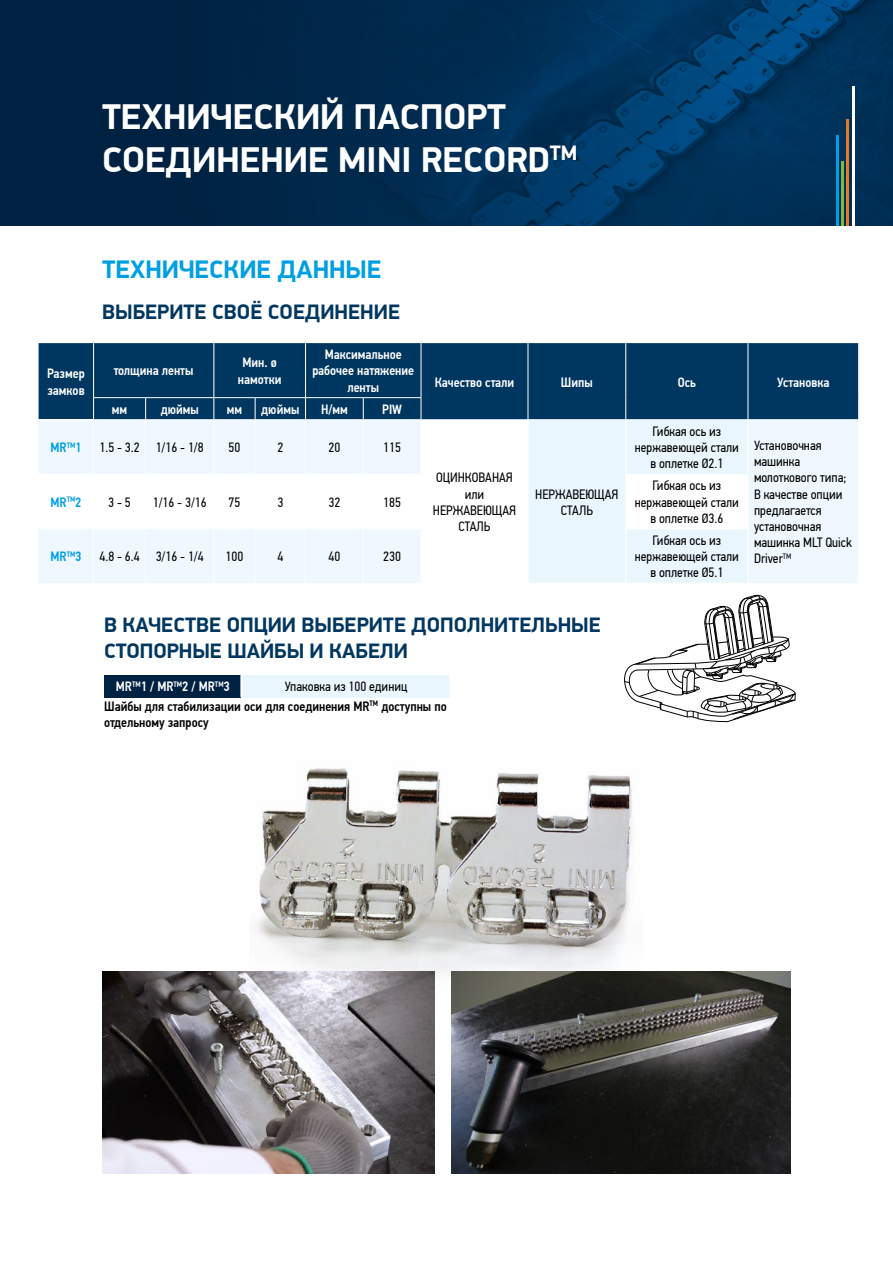
<style>
.page{position:relative;width:893px;height:1263px;background:#fff}
.page>*{position:absolute;margin:0;border:0;box-sizing:border-box;transform-origin:0 0}
.t1{font:700 36px/43.2px "PF Din Display Pro";color:#fff}
.t2{font:700 25.5px "PF Din Display Pro";color:#009fe3}
.t3{font:700 21px/25.2px "PF Din Display Pro";color:#003761}
.t4{font:13.5px/16.2px "PF Din Text Cond Pro";color:#000;text-align:center}
.t5{font:500 13.5px/16.2px "PF Din Text Cond Pro";color:#fff;text-align:center}
.t6{font:500 13.5px/16.2px "PF Din Text Cond Pro";color:#000}
.t7{font:500 13.5px "PF Din Text Cond Pro";color:#009fe3}
</style>
<div class="page">
<div style="left:0;top:0;width:893px;height:226px;background:#002242"></div>
<img style="left:337px;top:0;width:556px;height:226px">
<div style="left:104px;top:675px;width:138px;height:22px;background:#002242"></div>
<div style="left:242px;top:675px;width:209px;height:22px;background:#eaf6fe"></div>
<hr style="left:450px;top:675px;width:2px;height:22px;background:#fff">
<hr style="left:240px;top:675px;width:3px;height:22px;background:#fff">
<hr style="left:836px;top:135px;width:2px;height:91px;background:#009fe3">
<hr style="left:852px;top:86px;width:3px;height:140px;background:#fff">
<hr style="left:847px;top:119px;width:2px;height:107px;background:#e77a24">
<hr style="left:841px;top:161px;width:3px;height:65px;background:#81b73e">
<svg style="left:624px;top:594px;width:172px;height:128px"></svg>
<div style="left:39px;top:343px;width:819px;height:76px;background:#003761"></div>
<svg style="left:39px;top:420px;width:819px;height:163px;fill:#eef8fe"></svg>
<hr style="left:93px;top:343px;width:1px;height:54px;background:#fff">
<hr style="left:214px;top:343px;width:1px;height:54px;background:#fff">
<hr style="left:305px;top:343px;width:1px;height:54px;background:#fff">
<hr style="left:421px;top:343px;width:1px;height:54px;background:#fff">
<hr style="left:528px;top:343px;width:1px;height:55px;background:#fff">
<hr style="left:625px;top:343px;width:1px;height:55px;background:#fff">
<hr style="left:748px;top:343px;width:1px;height:55px;background:#fff">
<svg style="left:528px;top:398px;width:221px;height:185px"></svg>
<svg style="left:858px;top:398px;width:1px;height:21px"></svg>
<hr style="left:93px;top:420px;width:1px;height:54px;background:#fff">
<hr style="left:145px;top:420px;width:1px;height:54px;background:#fff">
<hr style="left:214px;top:420px;width:1px;height:54px;background:#fff">
<hr style="left:255px;top:420px;width:1px;height:54px;background:#fff">
<hr style="left:305px;top:420px;width:1px;height:54px;background:#fff">
<hr style="left:363px;top:420px;width:1px;height:54px;background:#fff">
<hr style="left:421px;top:420px;width:1px;height:54px;background:#fff">
<hr style="left:528px;top:420px;width:1px;height:54px;background:#fff">
<hr style="left:625px;top:420px;width:1px;height:54px;background:#fff">
<hr style="left:748px;top:420px;width:1px;height:54px;background:#fff">
<hr style="left:38px;top:474px;width:56px;height:1px;background:#fff">
<hr style="left:94px;top:474px;width:52px;height:1px;background:#fff">
<hr style="left:93px;top:475px;width:1px;height:53px;background:#fff">
<hr style="left:146px;top:474px;width:68px;height:1px;background:#fff">
<hr style="left:145px;top:475px;width:1px;height:53px;background:#fff">
<hr style="left:214px;top:474px;width:41px;height:1px;background:#fff">
<hr style="left:214px;top:475px;width:1px;height:53px;background:#fff">
<hr style="left:255px;top:474px;width:51px;height:1px;background:#fff">
<hr style="left:255px;top:475px;width:1px;height:53px;background:#fff">
<hr style="left:306px;top:474px;width:57px;height:1px;background:#fff">
<hr style="left:305px;top:475px;width:1px;height:53px;background:#fff">
<hr style="left:363px;top:474px;width:58px;height:1px;background:#fff">
<hr style="left:363px;top:475px;width:1px;height:53px;background:#fff">
<hr style="left:421px;top:475px;width:1px;height:53px;background:#fff">
<hr style="left:528px;top:474px;width:1px;height:55px;background:#fff">
<hr style="left:625px;top:474px;width:123px;height:1px;background:#fff">
<hr style="left:625px;top:475px;width:1px;height:53px;background:#fff">
<hr style="left:748px;top:475px;width:1px;height:53px;background:#fff">
<hr style="left:38px;top:528px;width:56px;height:1px;background:#fff">
<hr style="left:94px;top:528px;width:52px;height:1px;background:#fff">
<hr style="left:93px;top:529px;width:1px;height:54px;background:#fff">
<hr style="left:146px;top:528px;width:68px;height:1px;background:#fff">
<hr style="left:145px;top:529px;width:1px;height:54px;background:#fff">
<hr style="left:214px;top:528px;width:41px;height:1px;background:#fff">
<hr style="left:214px;top:529px;width:1px;height:54px;background:#fff">
<hr style="left:255px;top:528px;width:51px;height:1px;background:#fff">
<hr style="left:255px;top:529px;width:1px;height:54px;background:#fff">
<hr style="left:306px;top:528px;width:57px;height:1px;background:#fff">
<hr style="left:305px;top:529px;width:1px;height:54px;background:#fff">
<hr style="left:363px;top:528px;width:58px;height:1px;background:#fff">
<hr style="left:363px;top:529px;width:1px;height:54px;background:#fff">
<hr style="left:421px;top:529px;width:1px;height:54px;background:#fff">
<hr style="left:528px;top:529px;width:1px;height:54px;background:#fff">
<hr style="left:625px;top:528px;width:123px;height:1px;background:#fff">
<hr style="left:625px;top:529px;width:1px;height:54px;background:#fff">
<hr style="left:748px;top:529px;width:1px;height:54px;background:#fff">
<hr style="left:93px;top:397px;width:53px;height:1px;background:#fff">
<svg style="left:93px;top:398px;width:1px;height:21px"></svg>
<hr style="left:146px;top:397px;width:68px;height:1px;background:#fff">
<svg style="left:145px;top:398px;width:1px;height:21px"></svg>
<hr style="left:214px;top:397px;width:41px;height:1px;background:#fff">
<svg style="left:213px;top:398px;width:1px;height:21px"></svg>
<hr style="left:255px;top:397px;width:51px;height:1px;background:#fff">
<svg style="left:255px;top:398px;width:1px;height:21px"></svg>
<hr style="left:306px;top:397px;width:57px;height:1px;background:#fff">
<svg style="left:305px;top:398px;width:1px;height:21px"></svg>
<hr style="left:363px;top:397px;width:58px;height:1px;background:#fff">
<svg style="left:363px;top:398px;width:1px;height:21px"></svg>
<svg style="left:421px;top:398px;width:1px;height:21px"></svg>
<hr style="left:528px;top:419px;width:98px;height:1px;background:#fff">
<hr style="left:626px;top:419px;width:122px;height:1px;background:#fff">
<hr style="left:748px;top:419px;width:111px;height:1px;background:#fff">
<img style="left:250px;top:768px;width:393px;height:236px">
<img style="left:102px;top:972px;width:333px;height:201px">
<img style="left:452px;top:972px;width:339px;height:202px">
<h1 class="t1" style="left:102px;top:96px;width:477px">ТЕХНИЧЕСКИЙ ПАСПОРТ<br>СОЕДИНЕНИЕ MINI RECORD<sup>TM</sup></h1>
<h2 class="t2" style="left:102px;top:254px;width:281px">ТЕХНИЧЕСКИЕ ДАННЫЕ</h2>
<h3 class="t3" style="left:102px;top:300px;width:300px">ВЫБЕРИТЕ СВОЁ СОЕДИНЕНИЕ</h3>
<p class="t5" style="left:47px;top:366px;width:39px;text-align:left">Размер замков</p>
<p class="t5" style="left:114px;top:363px;width:81px">толщина ленты</p>
<p class="t5" style="left:238px;top:355px;width:45px">Мин. ø намотки</p>
<p class="t5" style="left:312px;top:347px;width:103px">Максимальное рабочее натяжение ленты</p>
<p class="t5" style="left:112px;top:401px;width:17px">мм</p>
<p class="t5" style="left:161px;top:401px;width:40px">дюймы</p>
<p class="t5" style="left:227px;top:401px;width:17px">мм</p>
<p class="t5" style="left:261px;top:401px;width:40px">дюймы</p>
<p class="t5" style="left:321px;top:401px;width:28px">Н/мм</p>
<p class="t5" style="left:382px;top:401px;width:21px">PIW</p>
<p class="t7" style="left:51px;top:439px;width:33px">MR<sup>TM</sup>1</p>
<p class="t4" style="left:100px;top:439px;width:106px">1.5 - 3.2 1/16 - 1/8</p>
<p class="t4" style="left:229px;top:439px;width:13px">50</p>
<p class="t4" style="left:277px;top:439px;width:7px">2</p>
<p class="t4" style="left:328px;top:439px;width:13px">20</p>
<p class="t4" style="left:383px;top:439px;width:19px">115</p>
<p class="t7" style="left:51px;top:494px;width:33px">MR<sup>TM</sup>2</p>
<p class="t4" style="left:108px;top:494px;width:24px">3 - 5</p>
<p class="t4" style="left:153px;top:494px;width:56px">1/16 - 3/16</p>
<p class="t4" style="left:229px;top:494px;width:13px">75</p>
<p class="t4" style="left:277px;top:494px;width:7px">3</p>
<p class="t4" style="left:328px;top:494px;width:13px">32</p>
<p class="t4" style="left:383px;top:494px;width:19px">185</p>
<p class="t7" style="left:51px;top:548px;width:33px">MR<sup>TM</sup>3</p>
<p class="t4" style="left:100px;top:548px;width:106px">4.8 - 6.4 3/16 - 1/4</p>
<p class="t4" style="left:226px;top:548px;width:19px">100</p>
<p class="t4" style="left:277px;top:548px;width:7px">4</p>
<p class="t4" style="left:328px;top:548px;width:13px">40</p>
<p class="t4" style="left:383px;top:548px;width:19px">230</p>
<p class="t5" style="left:435px;top:374px;width:81px">Качество стали</p>
<p class="t5" style="left:561px;top:374px;width:33px">Шипы</p>
<p class="t5" style="left:678px;top:374px;width:20px">Ось</p>
<p class="t5" style="left:777px;top:374px;width:54px">Установка</p>
<p class="t4" style="left:433px;top:470px;width:85px">ОЦИНКОВАНАЯ или<br>НЕРЖАВЕЮЩАЯ<br>СТАЛЬ</p>
<p class="t4" style="left:535px;top:486px;width:85px">НЕРЖАВЕЮЩАЯ<br>СТАЛЬ</p>
<p class="t4" style="left:635px;top:423px;width:106px">Гибкая ось из нержавеющей стали в оплетке Ø2.1</p>
<p class="t4" style="left:635px;top:478px;width:106px">Гибкая ось из нержавеющей стали в оплетке Ø3.6</p>
<p class="t4" style="left:635px;top:532px;width:106px">Гибкая ось из нержавеющей стали в оплетке Ø5.1</p>
<p class="t4" style="left:754px;top:437px;width:100px;text-align:left">Установочная машинка молоткового типа;<br>В качестве опции предлагается установочная машинка MLT Quick<br>Driver<sup>TM</sup></p>
<h3 class="t3" style="left:104px;top:613px;width:498px">В КАЧЕСТВЕ ОПЦИИ ВЫБЕРИТЕ ДОПОЛНИТЕЛЬНЫЕ<br>СТОПОРНЫЕ ШАЙБЫ И КАБЕЛИ</h3>
<p class="t5" style="left:116px;top:678px;width:115px">MR<sup>TM</sup>1 / MR<sup>TM</sup>2 / MR<sup>TM</sup>3</p>
<p class="t4" style="left:285px;top:678px;width:124px">Упаковка из 100 единиц</p>
<p class="t6" style="left:104px;top:698px;width:344px">Шайбы для стабилизации оси для соединения MR<sup>TM</sup> доступны по отдельному запросу</p>
</div>
